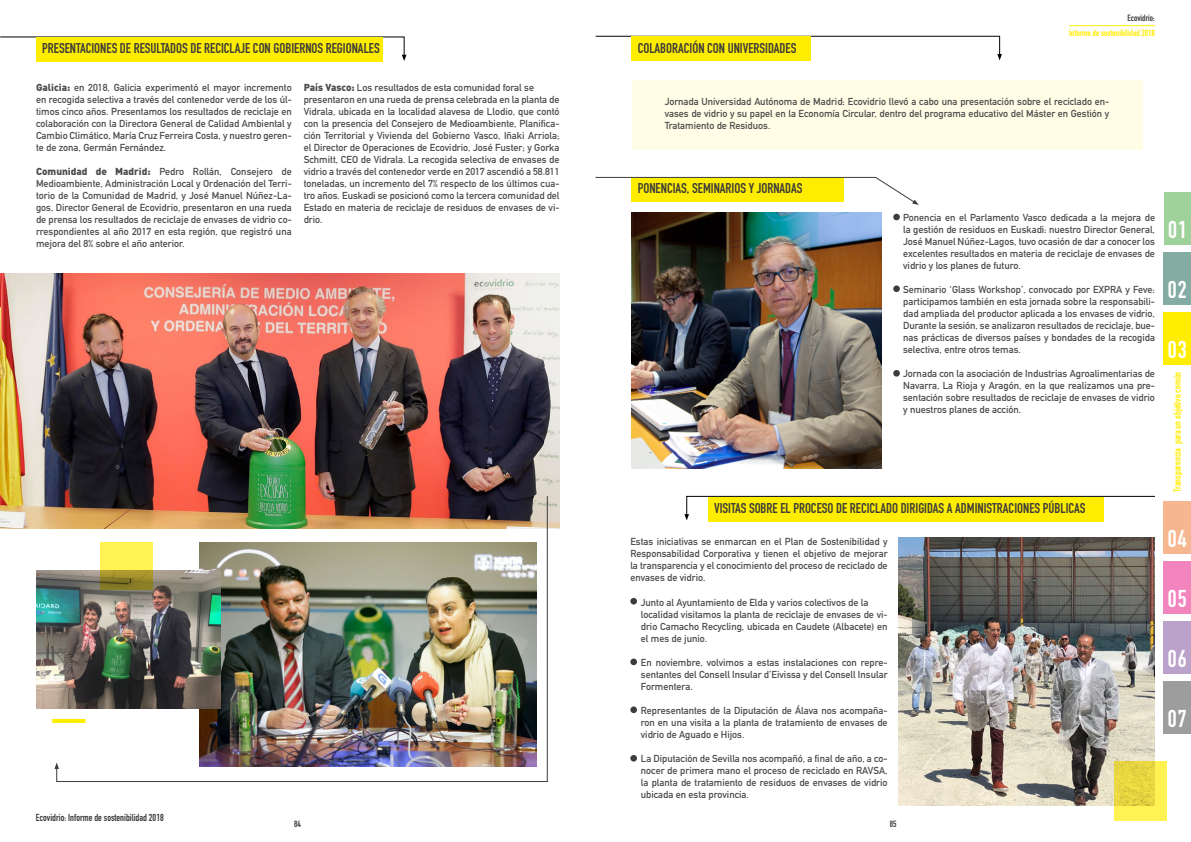
<style>
.page{position:relative;width:1191px;height:842px;background:#fff}
.page>*{position:absolute;margin:0;border:0;box-sizing:border-box;transform-origin:0 0}
.t1{font:700 24px "DIN Condensed";letter-spacing:.05em;color:#fff}
.t2{font:700 14px "DIN Condensed";color:#3c3c3b}
.t3{font:700 10px/12px "DIN Alternate";color:#4e4d4d;text-align:justify}
.t4{font:700 10px "DIN Condensed";color:#3c3c3b}
.t5{font:700 10px "DIN Condensed";color:#ffed00}
.t6{font:700 9px "DIN Condensed";color:#ffed00}
.t7{font:700 9px "DIN Condensed";color:#3c3c3b}
.s1{font-family:"DIN";font-weight:900}
</style>
<div class="page">
<div style="left:1163px;top:312px;width:28px;height:52px;background:#ffed00"></div>
<div style="left:1163px;top:192px;width:28px;height:52px;background:#9fd29a"></div>
<div style="left:1163px;top:252px;width:28px;height:52px;background:#84aca2"></div>
<div style="left:1163px;top:501px;width:28px;height:53px;background:#f6b790"></div>
<div style="left:1163px;top:561px;width:28px;height:53px;background:#f285be"></div>
<div style="left:1163px;top:621px;width:28px;height:53px;background:#baa2ca"></div>
<div style="left:1163px;top:681px;width:28px;height:52px;background:#9d9d9d"></div>
<hr style="left:1069px;top:25px;width:86px;height:1px;background:#ffed00">
<svg style="left:0;top:36px;width:406px;height:25px"></svg>
<img style="left:0;top:274px;width:559px;height:255px">
<div style="left:36px;top:37px;width:347px;height:25px;background:#ffed00"></div>
<img style="left:56px;top:496px;width:492px;height:286px">
<svg style="left:54px;top:763px;width:5px;height:6px"></svg>
<img style="left:36px;top:570px;width:184px;height:138px">
<hr style="left:52px;top:719px;width:33px;height:4px;background:#ffed00">
<svg style="left:100px;top:542px;width:52px;height:48px;background:#d1c340"></svg>
<div style="left:631px;top:80px;width:511px;height:70px;background:#fffde6"></div>
<svg style="left:595px;top:36px;width:407px;height:24px"></svg>
<div style="left:631px;top:37px;width:180px;height:24px;background:#ffed00"></div>
<img style="left:631px;top:213px;width:251px;height:255px">
<svg style="left:595px;top:177px;width:323px;height:28px"></svg>
<svg style="left:684px;top:496px;width:471px;height:24px"></svg>
<div style="left:708px;top:497px;width:395px;height:24px;background:#ffed00"></div>
<img style="left:899px;top:538px;width:256px;height:268px">
<svg style="left:1114px;top:761px;width:53px;height:60px;background:#f1e147"></svg>
<div style="left:630px;top:598px;width:7px;height:6px;background:#3c3c3b;border-radius:50%"></div>
<div style="left:893px;top:214px;width:7px;height:6px;background:#3c3c3b;border-radius:50%"></div>
<div style="left:893px;top:285px;width:7px;height:7px;background:#3c3c3b;border-radius:50%"></div>
<div style="left:893px;top:370px;width:7px;height:7px;background:#3c3c3b;border-radius:50%"></div>
<div style="left:630px;top:706px;width:7px;height:7px;background:#3c3c3b;border-radius:50%"></div>
<div style="left:630px;top:755px;width:7px;height:6px;background:#3c3c3b;border-radius:50%"></div>
<div style="left:630px;top:658px;width:7px;height:7px;background:#3c3c3b;border-radius:50%"></div>
<h2 class="t2" style="left:42px;top:39px;width:339px">PRESENTACIONES DE RESULTADOS DE RECICLAJE CON GOBIERNOS REGIONALES</h2>
<h2 class="t2" style="left:638px;top:38px;width:160px">COLABORACIÓN CON UNIVERSIDADES</h2>
<p class="t7" style="left:1127px;top:12px;width:29px">Ecovidrio:</p>
<p class="t6" style="left:1069px;top:27px;width:87px">Informe de sostenibilidad 2018</p>
<p class="t3" style="left:36px;top:81px;width:257px"><span class="s1">Galicia:</span> en 2018, Galicia experimentó el mayor incremento en recogida selectiva a través del contenedor verde de los úl&shy;timos cinco años. Presentamos los resultados de reciclaje en colaboración con la Directora General de Calidad Ambiental y Cambio Climático, María Cruz Ferreira Costa, y nuestro geren&shy;te de zona, Germán Fernández.</p>
<p class="t3" style="left:36px;top:165px;width:257px"><span class="s1">Comunidad de Madrid:</span> Pedro Rollán, Consejero de Medioambiente, Administración Local y Ordenación del Terri&shy;torio de la Comunidad de Madrid, y José Manuel Núñez-La&shy;gos, Director General de Ecovidrio, presentaron en una rueda de prensa los resultados de reciclaje de envases de vidrio co&shy;rrespondientes al año 2017 en esta región, que registró una mejora del 8% sobre el año anterior.</p>
<p class="t3" style="left:304px;top:81px;width:257px;text-align:left"><span class="s1">País Vasco:</span> Los resultados de esta comunidad foral se presentaron en una rueda de prensa celebrada en la planta de Vidrala, ubicada en la localidad alavesa de Llodio, que contó con la presencia del Consejero de Medioambiente, Planifica&shy;ción Territorial y Vivienda del Gobierno Vasco, Iñaki Arriola; el Director de Operaciones de Ecovidrio, José Fuster; y Gorka Schmitt, CEO de Vidrala. La recogida selectiva de envases de vidrio a través del contenedor verde en 2017 ascendió a 58.811 toneladas, un incremento del 7% respecto de los últimos cua&shy;tro años. Euskadi se posicionó como la tercera comunidad del Estado en materia de reciclaje de residuos de envases de vi&shy;drio.</p>
<p class="t3" style="left:664px;top:95px;width:446px">Jornada Universidad Autónoma de Madrid: Ecovidrio llevó a cabo una presentación sobre el reciclado en&shy;vases de vidrio y su papel en la Economía Circular, dentro del programa educativo del Máster en Gestión y Tratamiento de Residuos.</p>
<h2 class="t2" style="left:638px;top:179px;width:166px">PONENCIAS, SEMINARIOS Y JORNADAS</h2>
<p class="t3" style="left:903px;top:210px;width:253px">Ponencia en el Parlamento Vasco dedicada a la mejora de la gestión de residuos en Euskadi: nuestro Director General, José Manuel Núñez-Lagos, tuvo ocasión de dar a conocer los excelentes resultados en materia de reciclaje de envases de vidrio y los planes de futuro.</p>
<p class="t3" style="left:903px;top:282px;width:253px">Seminario ‘Glass Workshop’, convocado por EXPRA y Feve: participamos también en esta jornada sobre la responsabili&shy;dad ampliada del productor aplicada a los envases de vidrio, Durante la sesión, se analizaron resultados de reciclaje, bue&shy;nas prácticas de diversos países y bondades de la recogida selectiva, entre otros temas.</p>
<p class="t3" style="left:903px;top:366px;width:253px">Jornada con la asociación de Industrias Agroalimentarias de Navarra, La Rioja y Aragón, en la que realizamos una pre&shy;sentación sobre resultados de reciclaje de envases de vidrio y nuestros planes de acción.</p>
<h2 class="t2" style="left:714px;top:498px;width:373px">VISITAS SOBRE EL PROCESO DE RECICLADO DIRIGIDAS A ADMINISTRACIONES PÚBLICAS</h2>
<p class="t3" style="left:630px;top:535px;width:259px">Estas iniciativas se enmarcan en el Plan de Sostenibilidad y Responsabilidad Corporativa y tienen el objetivo de mejorar la transparencia y el conocimiento del proceso de reciclado de envases de vidrio.</p>
<p class="t3" style="left:641px;top:595px;width:248px;text-align:left">Junto al Ayuntamiento de Elda y varios colectivos de la localidad visitamos la planta de reciclaje de envases de vi&shy;drio Camacho Recycling, ubicada en Caudete (Albacete) en el mes de junio.</p>
<p class="t3" style="left:641px;top:655px;width:248px">En noviembre, volvimos a estas instalaciones con repre&shy;sentantes del Consell Insular d’Eivissa y del Consell Insular Formentera.</p>
<p class="t3" style="left:641px;top:703px;width:248px">Representantes de la Diputación de Álava nos acompaña&shy;ron en una visita a la planta de tratamiento de envases de vidrio de Aguado e Hijos.</p>
<p class="t3" style="left:641px;top:751px;width:248px">La Diputación de Sevilla nos acompañó, a final de año, a co&shy;nocer de primera mano el proceso de reciclado en RAVSA, la planta de tratamiento de residuos de envases de vidrio ubicada en esta provincia.</p>
<p class="t4" style="left:36px;top:810px;width:129px">Ecovidrio: Informe de sostenibilidad 2018</p>
<p class="t7" style="left:294px;top:818px;width:8px">84</p>
<p class="t7" style="left:889px;top:818px;width:8px">85</p>
<h1 class="t1" style="left:1168px;top:213px;width:21px">01</h1>
<h1 class="t1" style="left:1167px;top:273px;width:21px">02</h1>
<h1 class="t1" style="left:1167px;top:333px;width:21px">03</h1>
<p class="t5" style="left:1170px;top:492px;width:122px;rotate:-90deg">Transparencia para un objetivo común</p>
<h1 class="t1" style="left:1167px;top:523px;width:21px">04</h1>
<h1 class="t1" style="left:1167px;top:583px;width:21px">05</h1>
<h1 class="t1" style="left:1167px;top:643px;width:21px">06</h1>
<h1 class="t1" style="left:1167px;top:702px;width:21px">07</h1>
</div>
